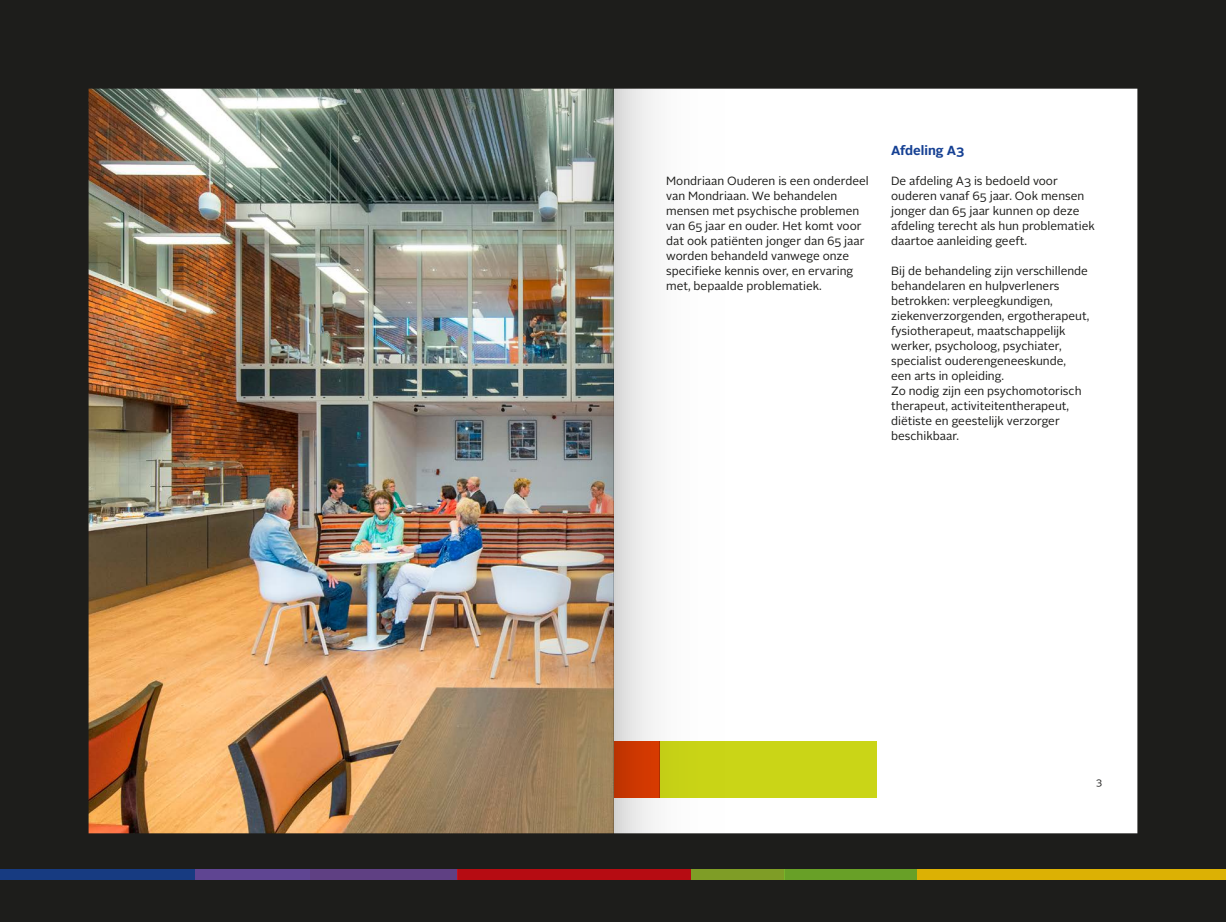
<style>
.page{position:relative;width:1226px;height:922px;background:#fff}
.page>*{position:absolute;margin:0;border:0;box-sizing:border-box;transform-origin:0 0}
.Binnenwerk_tekst_kop{font:700 13.12px "Alright Sans";color:#164194}
.Basis_tekst_OUDEREN{font:11.88px/15px "Alright Sans";color:#1d1d1b}
.Basis_tekst_OUDEREN-2{font:10px "Alright Sans";color:#1d1d1b}
</style>
<div class="page">
<div style="left:0;top:0;width:1226px;height:921px;background:#1d1d1b"></div>
<div style="left:0;top:868px;width:310px;height:11px;background:#173b81"></div>
<div style="left:310px;top:868px;width:147px;height:11px;background:#5f4083"></div>
<div style="left:457px;top:868px;width:328px;height:11px;background:#b60c12"></div>
<div style="left:785px;top:868px;width:132px;height:11px;background:#68a027"></div>
<div style="left:917px;top:868px;width:309px;height:11px;background:#dcb104"></div>
<div style="left:691px;top:868px;width:94px;height:11px;background:#7f9d26"></div>
<div style="left:195px;top:868px;width:115px;height:11px;background:#5f4592"></div>
<img style="left:89px;top:89px;width:524px;height:744px">
<svg style="left:613px;top:89px;width:524px;height:744px"></svg>
<p class="Basis_tekst_OUDEREN" style="left:666px;top:174px;width:204px">Mondriaan Ouderen is een onderdeel van Mondriaan. We behandelen mensen met psychische problemen van 65 jaar en ouder. Het komt voor dat ook patiënten jonger dan 65 jaar worden behandeld vanwege onze specifieke kennis over, en ervaring met, bepaalde problematiek.</p>
<p class="Binnenwerk_tekst_kop" style="left:891px;top:141px;width:75px">Afdeling A3</p>
<p class="Basis_tekst_OUDEREN" style="left:891px;top:174px;width:205px">De afdeling A3 is bedoeld voor ouderen vanaf 65 jaar. Ook mensen jonger dan 65 jaar kunnen op deze afdeling terecht als hun problematiek daartoe aanleiding geeft.</p>
<p class="Basis_tekst_OUDEREN" style="left:891px;top:264px;width:200px">Bij de behandeling zijn verschillende behandelaren en hulpverleners betrokken: verpleegkundigen, ziekenverzorgenden, ergotherapeut, fysiotherapeut, maatschappelijk werker, psycholoog, psychiater, specialist ouderengeneeskunde, een arts in opleiding.</p>
<p class="Basis_tekst_OUDEREN" style="left:891px;top:384px;width:192px">Zo nodig zijn een psychomotorisch therapeut, activiteitentherapeut, diëtiste en geestelijk verzorger beschikbaar.</p>
<p class="Basis_tekst_OUDEREN-2" style="left:1096px;top:774px;width:7px">3</p>
</div>
